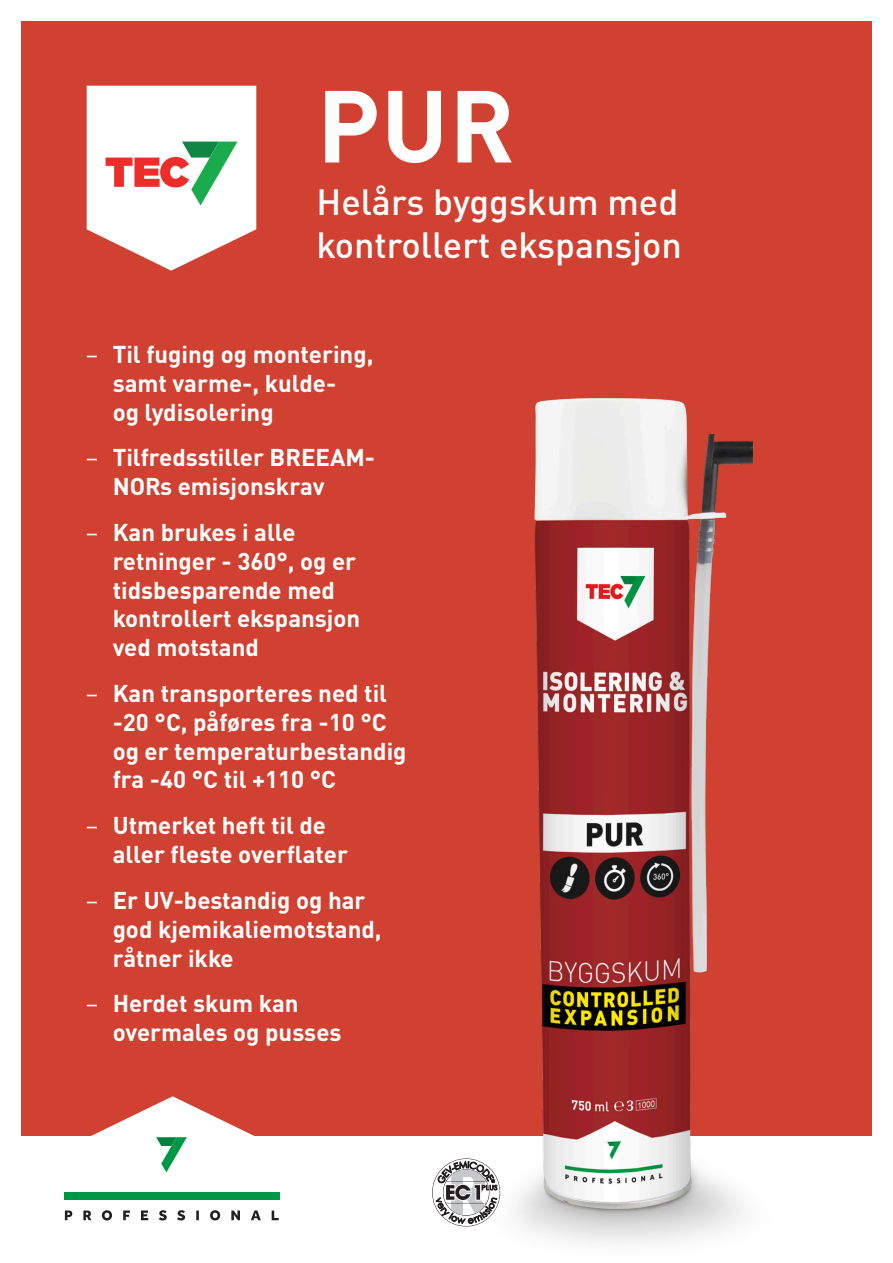
<style>
.page{position:relative;width:893px;height:1263px;background:#fff}
.page>*{position:absolute;margin:0;border:0;box-sizing:border-box;transform-origin:0 0}
.Produkttittel{font:700 100.5px "DIN Pro";color:#fff}
.Produktbeskrivelse{font:500 36px/43.2px "DIN Pro";color:#fff}
.t1{font:700 24px/28.8px "DIN Pro";color:#fff}
.s1{font-weight:400}
</style>
<div class="page">
<div style="left:21px;top:21px;width:851px;height:1114px;background:#d04131"></div>
<svg style="left:87px;top:86px;width:169px;height:185px;background:#eddad4"></svg>
<div style="left:64px;top:1193px;width:215px;height:7px;background:#009847"></div>
<svg style="left:88px;top:1096px;width:169px;height:77px"></svg>
<svg style="left:65px;top:1210px;width:214px;height:10px"></svg>
<img style="left:380px;top:397px;width:492px;height:846px">
<svg style="left:436px;top:1161px;width:63px;height:63px"></svg>
<p class="Produkttittel" style="left:317px;top:42px;width:199px">PUR</p>
<p class="Produktbeskrivelse" style="left:316px;top:176px;width:367px">Helårs byggskum med kontrollert ekspansjon</p>
<p class="t1" style="left:113px;top:337px;width:262px;text-indent:-27px"><span class="s1">–</span> Til fuging og montering, samt varme-, kulde-<br>og lydisolering</p>
<p class="t1" style="left:113px;top:440px;width:264px;text-indent:-27px"><span class="s1">–</span> Tilfredsstiller BREEAM-<br>NORs emisjonskrav</p>
<p class="t1" style="left:113px;top:515px;width:249px;text-indent:-27px"><span class="s1">–</span> Kan brukes i alle retninger - 360°, og er tidsbesparende med kontrollert ekspansjon ved motstand</p>
<p class="t1" style="left:113px;top:676px;width:295px;text-indent:-27px"><span class="s1">–</span> Kan transporteres ned til -20 °C, påføres fra -10 °C og er temperaturbestandig fra -40 °C til +110 °C</p>
<p class="t1" style="left:113px;top:808px;width:237px;text-indent:-27px"><span class="s1">–</span> Utmerket heft til de aller fleste overflater</p>
<p class="t1" style="left:113px;top:883px;width:270px;text-indent:-27px"><span class="s1">–</span> Er UV-bestandig og har god kjemikaliemotstand, råtner ikke</p>
<p class="t1" style="left:113px;top:986px;width:230px;text-indent:-27px"><span class="s1">–</span> Herdet skum kan overmales og pusses</p>
</div>
